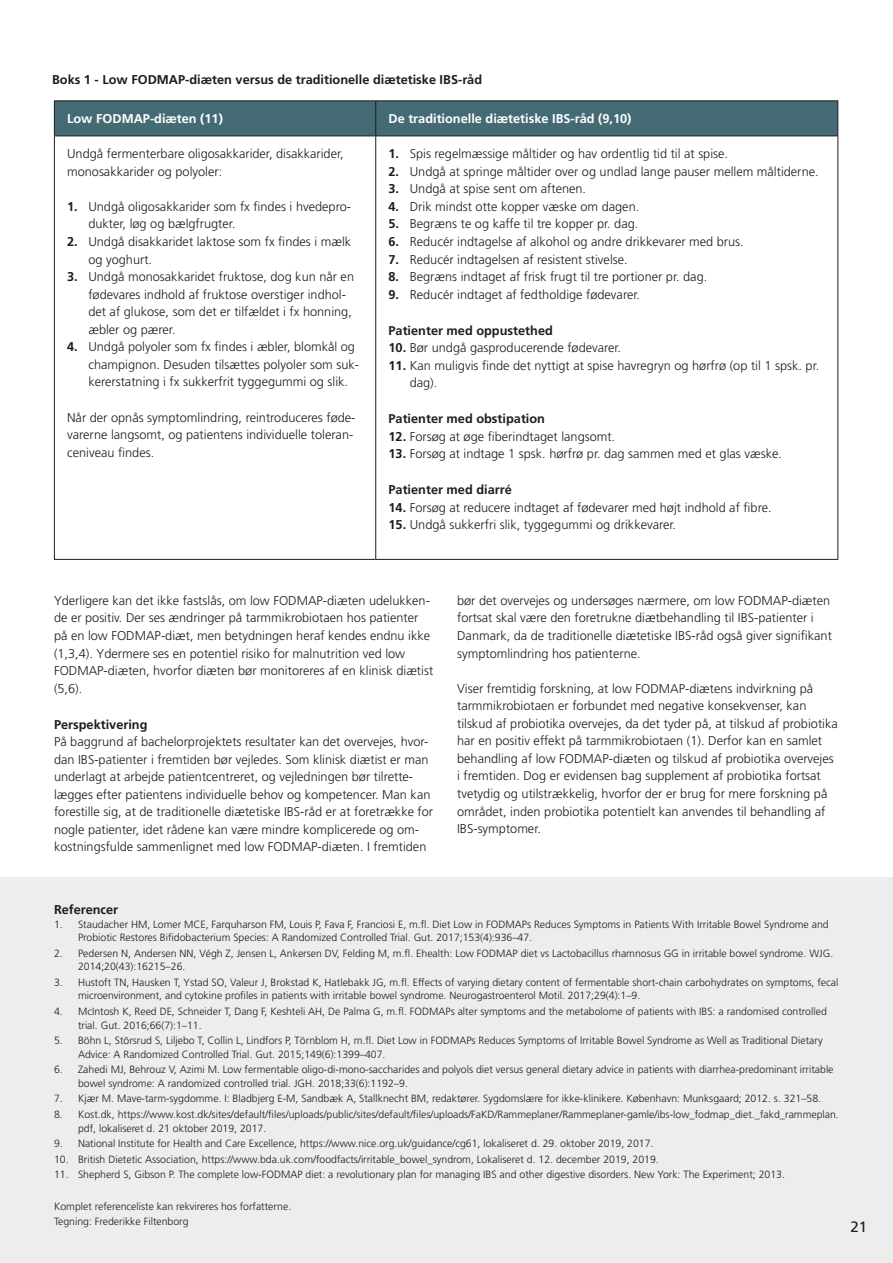
<style>
.page{position:relative;width:893px;height:1263px;background:#fff}
.page>*{position:absolute;margin:0;border:0;box-sizing:border-box;transform-origin:0 0}
.t1{font:15px "Frutiger";color:#1d1d1b}
.Brød_14{font:300 12.75px/17.5px "Frutiger";color:#1d1d1b}
.Rubrik_14{font:700 12.75px "Frutiger";color:#1d1d1b}
.Rubrik_14-2{font:700 12.75px "Frutiger";color:#fff}
.Reference{font:300 10.5px/13.5px "Frutiger";color:#1d1d1b}
.s1{font-weight:700}
</style>
<div class="page">
<div style="left:0;top:877px;width:893px;height:386px;background:#ededed"></div>
<div style="left:55px;top:101px;width:782px;height:35px;background:#446b74"></div>
<hr style="left:54px;top:100px;width:322px;height:1px;background:#1d1d1b">
<hr style="left:54px;top:101px;width:1px;height:35px;background:#1d1d1b">
<hr style="left:376px;top:100px;width:462px;height:1px;background:#1d1d1b">
<hr style="left:375px;top:101px;width:1px;height:35px;background:#1d1d1b">
<hr style="left:837px;top:101px;width:1px;height:35px;background:#1d1d1b">
<hr style="left:54px;top:136px;width:322px;height:1px;background:#1d1d1b">
<hr style="left:54px;top:136px;width:1px;height:423px;background:#1d1d1b">
<hr style="left:376px;top:136px;width:462px;height:1px;background:#1d1d1b">
<hr style="left:375px;top:136px;width:1px;height:423px;background:#1d1d1b">
<hr style="left:837px;top:136px;width:1px;height:423px;background:#1d1d1b">
<hr style="left:54px;top:559px;width:322px;height:1px;background:#1d1d1b">
<hr style="left:376px;top:559px;width:462px;height:1px;background:#1d1d1b">
<p class="Rubrik_14" style="left:52px;top:72px;width:432px">Boks 1 - Low FODMAP-diæten versus de traditionelle diætetiske IBS-råd</p>
<p class="Rubrik_14-2" style="left:67px;top:111px;width:157px">Low FODMAP-diæten (11)</p>
<p class="Rubrik_14-2" style="left:388px;top:111px;width:245px">De traditionelle diætetiske IBS-råd (9,10)</p>
<p class="Brød_14" style="left:67px;top:145px;width:278px">Undgå fermenterbare oligosakkarider, disakkarider, monosakkarider og polyoler:</p>
<p class="Brød_14" style="left:88px;top:198px;width:264px;text-indent:-21px"><span class="s1">1.</span> Undgå oligosakkarider som fx findes i hvedepro&shy;dukter, løg og bælgfrugter.</p>
<p class="Brød_14" style="left:88px;top:233px;width:264px;text-indent:-21px"><span class="s1">2.</span> Undgå disakkaridet laktose som fx findes i mælk og yoghurt.</p>
<p class="Brød_14" style="left:88px;top:268px;width:267px;text-indent:-21px"><span class="s1">3.</span> Undgå monosakkaridet fruktose, dog kun når en fødevares indhold af fruktose overstiger indhol&shy;det af glukose, som det er tilfældet i fx honning, æbler og pærer.</p>
<p class="Brød_14" style="left:88px;top:338px;width:272px;text-indent:-21px"><span class="s1">4.</span> Undgå polyoler som fx findes i æbler, blomkål og champignon. Desuden tilsættes polyoler som suk&shy;kererstatning i fx sukkerfrit tyggegummi og slik.</p>
<p class="Brød_14" style="left:67px;top:408px;width:290px">Når der opnås symptomlindring, reintroduceres føde&shy;varerne langsomt, og patientens individuelle toleran&shy;ceniveau findes.</p>
<p class="Brød_14" style="left:388px;top:145px;width:341px"><span class="s1">1.</span> Spis regelmæssige måltider og hav ordentlig tid til at spise.</p>
<p class="Brød_14" style="left:388px;top:163px;width:432px"><span class="s1">2.</span> Undgå at springe måltider over og undlad lange pauser mellem måltiderne.</p>
<p class="Brød_14" style="left:388px;top:180px;width:199px"><span class="s1">3.</span> Undgå at spise sent om aftenen.</p>
<p class="Brød_14" style="left:388px;top:198px;width:252px"><span class="s1">4.</span> Drik mindst otte kopper væske om dagen.</p>
<p class="Brød_14" style="left:388px;top:215px;width:251px"><span class="s1">5.</span> Begræns te og kaffe til tre kopper pr. dag.</p>
<p class="Brød_14" style="left:388px;top:233px;width:357px"><span class="s1">6.</span> Reducér indtagelse af alkohol og andre drikkevarer med brus.</p>
<p class="Brød_14" style="left:388px;top:251px;width:241px"><span class="s1">7.</span> Reducér indtagelsen af resistent stivelse.</p>
<p class="Brød_14" style="left:388px;top:268px;width:320px"><span class="s1">8.</span> Begræns indtaget af frisk frugt til tre portioner pr. dag.</p>
<p class="Brød_14" style="left:388px;top:286px;width:253px"><span class="s1">9.</span> Reducér indtaget af fedtholdige fødevarer.</p>
<p class="Rubrik_14" style="left:388px;top:323px;width:166px">Patienter med oppustethed</p>
<p class="Brød_14" style="left:388px;top:339px;width:234px"><span class="s1">10.</span> Bør undgå gasproducerende fødevarer.</p>
<p class="Brød_14" style="left:410px;top:357px;width:411px;text-indent:-21px"><span class="s1">11.</span> Kan muligvis finde det nyttigt at spise havregryn og hørfrø (op til 1 spsk. pr. dag).</p>
<p class="Rubrik_14" style="left:388px;top:411px;width:158px">Patienter med obstipation</p>
<p class="Brød_14" style="left:388px;top:428px;width:228px"><span class="s1">12.</span> Forsøg at øge fiberindtaget langsomt.</p>
<p class="Brød_14" style="left:388px;top:445px;width:395px"><span class="s1">13.</span> Forsøg at indtage 1 spsk. hørfrø pr. dag sammen med et glas væske.</p>
<p class="Rubrik_14" style="left:388px;top:482px;width:125px">Patienter med diarré</p>
<p class="Brød_14" style="left:388px;top:498px;width:385px"><span class="s1">14.</span> Forsøg at reducere indtaget af fødevarer med højt indhold af fibre.</p>
<p class="Brød_14" style="left:388px;top:516px;width:289px"><span class="s1">15.</span> Undgå sukkerfri slik, tyggegummi og drikkevarer.</p>
<p class="Brød_14" style="left:54px;top:592px;width:381px">Yderligere kan det ikke fastslås, om low FODMAP-diæten udelukken&shy;de er positiv. Der ses ændringer på tarmmikrobiotaen hos patienter på en low FODMAP-diæt, men betydningen heraf kendes endnu ikke (1,3,4). Ydermere ses en potentiel risiko for malnutrition ved low FODMAP-diæten, hvorfor diæten bør monitoreres af en klinisk diætist (5,6).</p>
<p class="Rubrik_14" style="left:54px;top:717px;width:95px">Perspektivering</p>
<p class="Brød_14" style="left:54px;top:733px;width:381px">På baggrund af bachelorprojektets resultater kan det overvejes, hvor&shy;dan IBS-patienter i fremtiden bør vejledes. Som klinisk diætist er man underlagt at arbejde patientcentreret, og vejledningen bør tilrette&shy;lægges efter patientens individuelle behov og kompetencer. Man kan forestille sig, at de traditionelle diætetiske IBS-råd er at foretrække for nogle patienter, idet rådene kan være mindre komplicerede og om&shy;kostningsfulde sammenlignet med low FODMAP-diæten. I fremtiden</p>
<p class="Brød_14" style="left:457px;top:592px;width:376px">bør det overvejes og undersøges nærmere, om low FODMAP-diæten fortsat skal være den foretrukne diætbehandling til IBS-patienter i Danmark, da de traditionelle diætetiske IBS-råd også giver signifikant symptomlindring hos patienterne.</p>
<p class="Brød_14" style="left:457px;top:680px;width:382px">Viser fremtidig forskning, at low FODMAP-diætens indvirkning på tarmmikrobiotaen er forbundet med negative konsekvenser, kan tilskud af probiotika overvejes, da det tyder på, at tilskud af probiotika har en positiv effekt på tarmmikrobiotaen (1). Derfor kan en samlet behandling af low FODMAP-diæten og tilskud af probiotika overvejes i fremtiden. Dog er evidensen bag supplement af probiotika fortsat tvetydig og utilstrækkelig, hvorfor der er brug for mere forskning på området, inden probiotika potentielt kan anvendes til behandling af IBS-symptomer.</p>
<p class="Rubrik_14" style="left:54px;top:902px;width:66px">Referencer</p>
<p class="Reference" style="left:78px;top:917px;width:752px;text-indent:-24px">1. Staudacher HM, Lomer MCE, Farquharson FM, Louis P, Fava F, Franciosi E, m.fl. Diet Low in FODMAPs Reduces Symptoms in Patients With Irritable Bowel Syndrome and<br>Probiotic Restores Bifidobacterium Species: A Randomized Controlled Trial. Gut. 2017;153(4):936–47.</p>
<p class="Reference" style="left:78px;top:946px;width:757px;text-indent:-24px">2. Pedersen N, Andersen NN, Végh Z, Jensen L, Ankersen DV, Felding M, m.fl. Ehealth: Low FODMAP diet vs Lactobacillus rhamnosus GG in irritable bowel syndrome. WJG.<br>2014;20(43):16215–26.</p>
<p class="Reference" style="left:78px;top:976px;width:762px;text-indent:-24px">3. Hustoft TN, Hausken T, Ystad SO, Valeur J, Brokstad K, Hatlebakk JG, m.fl. Effects of varying dietary content of fermentable short-chain carbohydrates on symptoms, fecal microenvironment, and cytokine profiles in patients with irritable bowel syndrome. Neurogastroenterol Motil. 2017;29(4):1–9.</p>
<p class="Reference" style="left:78px;top:1005px;width:750px;text-indent:-24px">4. McIntosh K, Reed DE, Schneider T, Dang F, Keshteli AH, De Palma G, m.fl. FODMAPs alter symptoms and the metabolome of patients with IBS: a randomised controlled trial. Gut. 2016;66(7):1–11.</p>
<p class="Reference" style="left:78px;top:1034px;width:746px;text-indent:-24px">5. Böhn L, Störsrud S, Liljebo T, Collin L, Lindfors P, Törnblom H, m.fl. Diet Low in FODMAPs Reduces Symptoms of Irritable Bowel Syndrome as Well as Traditional Dietary<br>Advice: A Randomized Controlled Trial. Gut. 2015;149(6):1399–407.</p>
<p class="Reference" style="left:78px;top:1063px;width:757px;text-indent:-24px">6. Zahedi MJ, Behrouz V, Azimi M. Low fermentable oligo-di-mono-saccharides and polyols diet versus general dietary advice in patients with diarrhea-predominant irritable bowel syndrome: A randomized controlled trial. JGH. 2018;33(6):1192–9.</p>
<p class="Reference" style="left:54px;top:1092px;width:769px">7. Kjær M. Mave-tarm-sygdomme. I: Bladbjerg E-M, Sandbæk A, Stallknecht BM, redaktører. Sygdomslære for ikke-klinikere. København: Munksgaard; 2012. s. 321–58.</p>
<p class="Reference" style="left:78px;top:1108px;width:762px;text-indent:-24px">8. Kost.dk, https://www.kost.dk/sites/default/files/uploads/public/sites/default/files/uploads/FaKD/Rammeplaner/Rammeplaner-gamle/ibs-low_fodmap_diet._fakd_rammeplan. pdf, lokaliseret d. 21 oktober 2019, 2017.</p>
<p class="Reference" style="left:54px;top:1137px;width:601px">9. National Institute for Health and Care Excellence, https://www.nice.org.uk/guidance/cg61, lokaliseret d. 29. oktober 2019, 2017.</p>
<p class="Reference" style="left:54px;top:1152px;width:606px">10. British Dietetic Association, https://www.bda.uk.com/foodfacts/irritable_bowel_syndrom, Lokaliseret d. 12. december 2019, 2019.</p>
<p class="Reference" style="left:54px;top:1168px;width:732px">11. Shepherd S, Gibson P. The complete low-FODMAP diet: a revolutionary plan for managing IBS and other digestive disorders. New York: The Experiment; 2013.</p>
<p class="Reference" style="left:54px;top:1199px;width:239px">Komplet referenceliste kan rekvireres hos forfatterne.</p>
<p class="Reference" style="left:54px;top:1215px;width:136px">Tegning: Frederikke Filtenborg</p>
<p class="t1" style="left:850px;top:1218px;width:18px">21</p>
</div>
